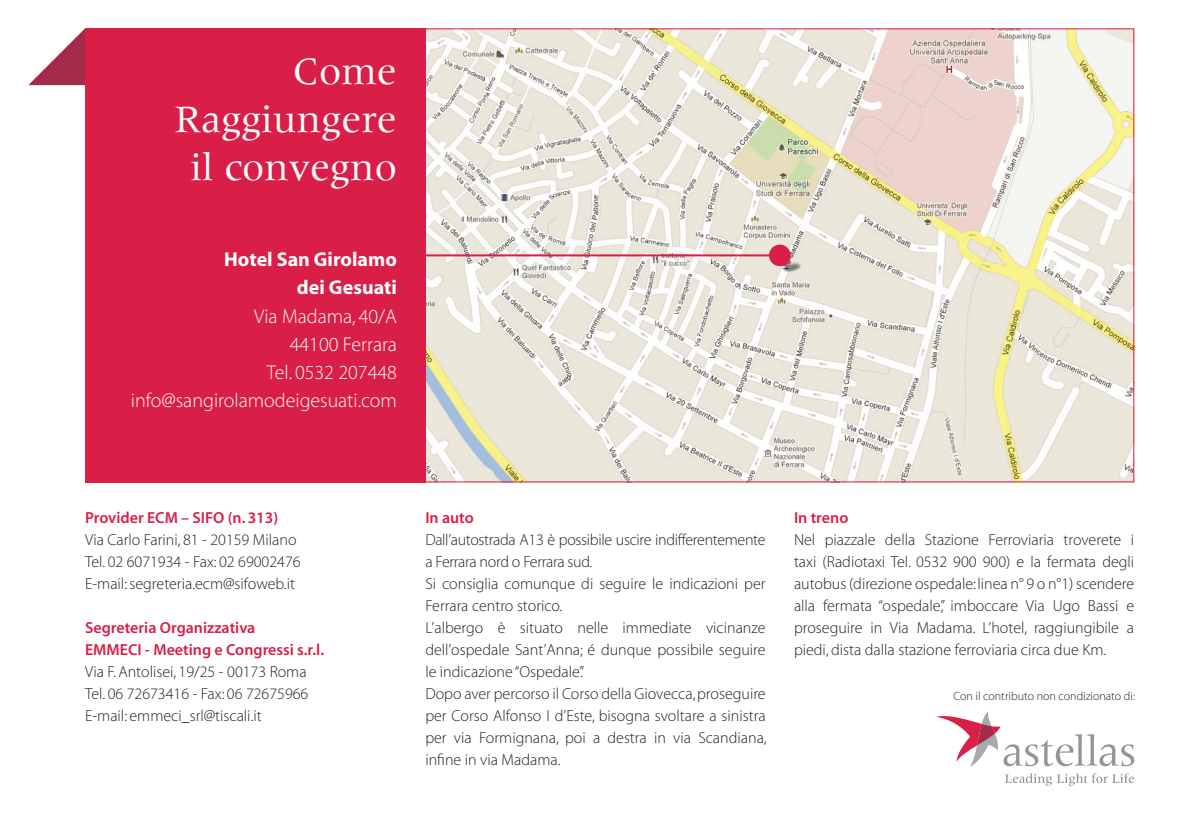
<style>
.page{position:relative;width:1191px;height:840px;background:#fff}
.page>*{position:absolute;margin:0;border:0;box-sizing:border-box;transform-origin:0 0}
.t1{font:40px/48px "Meridien";color:#fff;text-align:right}
.t2{font:20px/28px "Myriad MM 215 600";color:#fff;text-align:right}
.t3{font:20px/28px "Myriad MM 700 600";color:#fff;text-align:right}
.t4{font:16px/22px "Myriad MM 215 600";color:#231f20}
.t5{font:16px/22px "Myriad MM 565 600";color:#d91e47}
.t6{font:12px "Myriad MM 215 600";color:#231f20}
</style>
<div class="page">
<img style="left:425px;top:30px;width:707px;height:450px">
<svg style="left:28px;top:28px;width:57px;height:57px"></svg>
<div style="left:85px;top:28px;width:340px;height:454px;background:#d91e47"></div>
<hr style="left:405px;top:254px;width:375px;height:2px;background:#d91e47">
<div style="left:769px;top:244px;width:21px;height:22px;background:#d91e47;border-radius:50%"></div>
<svg style="left:1005px;top:773px;width:129px;height:12px"></svg>
<svg style="left:936px;top:711px;width:198px;height:55px"></svg>
<h1 class="t1" style="left:175px;top:47px;width:224px">Come<br>Raggiungere il convegno</h1>
<p class="t3" style="left:224px;top:246px;width:174px">Hotel San Girolamo dei Gesuati</p>
<p class="t2" style="left:131px;top:302px;width:268px">Via Madama, 40/A<br>44100 Ferrara<br>Tel. 0532 207448 info@sangirolamodeigesuati.com</p>
<p class="t5" style="left:85px;top:507px;width:195px">Provider ECM – SIFO (n. 313)</p>
<p class="t4" style="left:85px;top:529px;width:217px">Via Carlo Farini, 81 - 20159 Milano<br>Tel. 02 6071934 - Fax: 02 69002476<br>E-mail: segreteria.ecm@sifoweb.it</p>
<p class="t5" style="left:85px;top:617px;width:240px">Segreteria Organizzativa<br>EMMECI - Meeting e Congressi s.r.l.</p>
<p class="t4" style="left:85px;top:661px;width:225px">Via F. Antolisei, 19/25 - 00173 Roma<br>Tel. 06 72673416 - Fax: 06 72675966<br>E-mail: emmeci_srl@tiscali.it</p>
<p class="t5" style="left:425px;top:507px;width:50px">In auto</p>
<p class="t4" style="left:425px;top:529px;width:343px">Dall’autostrada A13 è possibile uscire indifferentemente a Ferrara nord o Ferrara sud.<br>Si consiglia comunque di seguire le indicazioni per Ferrara centro storico.<br>L’albergo è situato nelle immediate vicinanze dell’ospedale Sant’Anna; é dunque possibile seguire le indicazione “Ospedale”.<br>Dopo aver percorso il Corso della Giovecca, proseguire per Corso Alfonso I d’Este, bisogna svoltare a sinistra per via Formignana, poi a destra in via Scandiana, infine in via Madama.</p>
<p class="t5" style="left:794px;top:507px;width:56px">In treno</p>
<p class="t4" style="left:794px;top:529px;width:342px;text-align:justify">Nel piazzale della Stazione Ferroviaria troverete i taxi (Radiotaxi Tel. 0532 900 900) e la fermata degli autobus (direzione ospedale: linea n° 9 o n°1) scendere alla fermata “ospedale”, imboccare Via Ugo Bassi e proseguire in Via Madama. L’hotel, raggiungibile a piedi, dista dalla stazione ferroviaria circa due Km.</p>
<p class="t6" style="left:953px;top:689px;width:183px">Con il contributo non condizionato di:</p>
</div>
